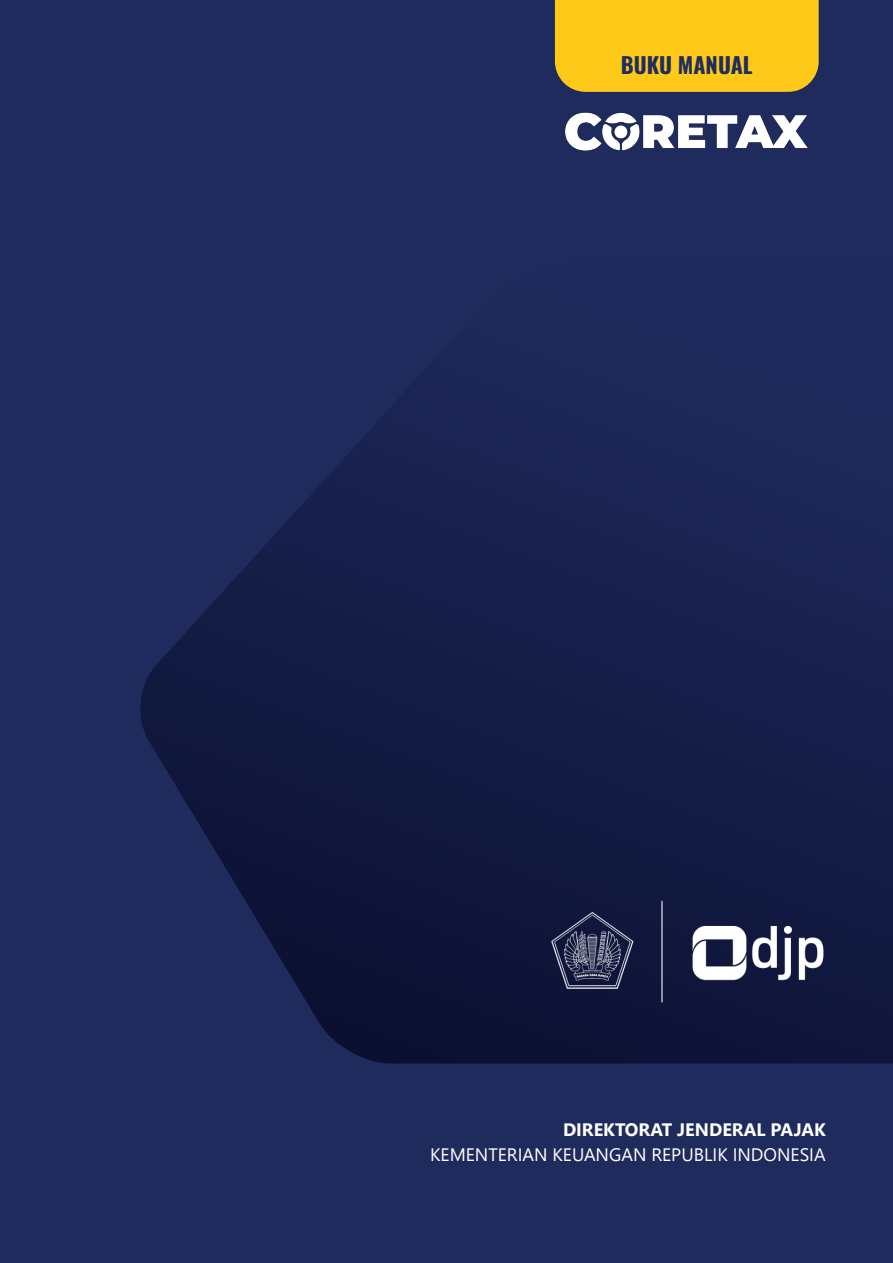
<style>
.page{position:relative;width:893px;height:1263px;background:#202b5d}
.page>*{position:absolute;margin:0;border:0;box-sizing:border-box;transform-origin:0 0}
.Judul_Modul{font:700 22.05px "Oswald";color:#212c5f}
.Body_Teks_Utama{font:18px "Segoe UI";color:#fff}
.Body_Teks_Utama-2{font:700 18px "Segoe UI";color:#fff}
</style>
<div class="page">
<svg style="left:140px;top:413px;width:753px;height:650px;fill:#161e49"></svg>
<img style="left:519px;top:884px;width:334px;height:133px">
<div style="left:555px;top:0;width:264px;height:92px;background:#fec918"></div>
<img style="left:565px;top:112px;width:243px;height:39px">
<p class="Judul_Modul" style="left:621px;top:54px;width:133px">BUKU MANUAL</p>
<p class="Body_Teks_Utama-2" style="left:563px;top:1112px;width:264px">DIREKTORAT JENDERAL PAJAK</p>
<p class="Body_Teks_Utama" style="left:430px;top:1138px;width:397px">KEMENTERIAN KEUANGAN REPUBLIK INDONESIA</p>
</div>
